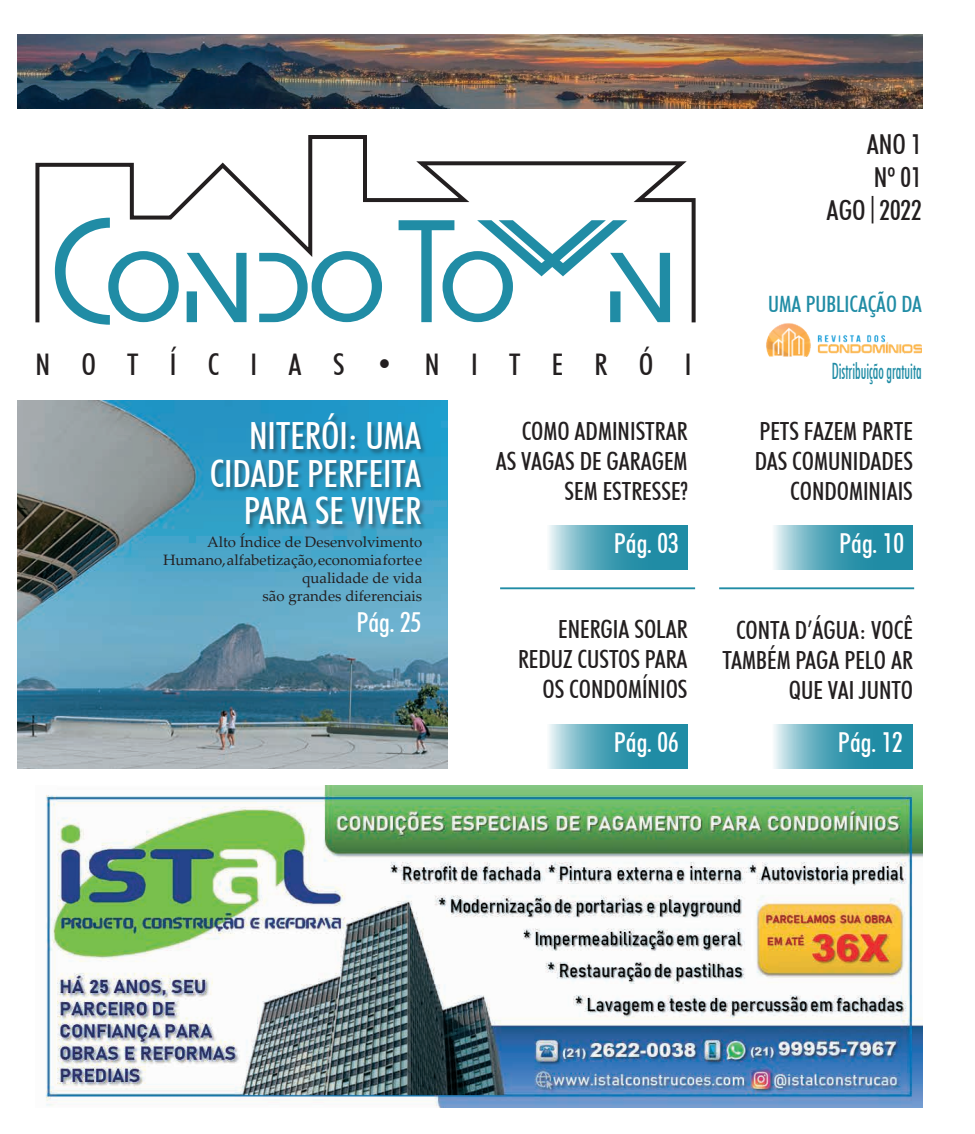
<style>
.page{position:relative;width:975px;height:1134px;background:#fff}
.page>*{position:absolute;margin:0;border:0;box-sizing:border-box;transform-origin:0 0}
.t1{font:500 condensed 37.5px/37.5px "Futura BT";color:#fff;text-align:right}
.t2{font:500 condensed 29.75px "Futura BT";letter-spacing:1.05em;color:#231f20}
.t3{font:500 condensed 27.5px "Futura BT";color:#fff}
.t4{font:500 condensed 27.5px/33px "Futura BT";color:#231f20;text-align:right}
.t5{font:500 condensed 25px/30px "Futura BT";color:#231f20;text-align:right}
.t6{font:500 condensed 22.5px "Futura BT";color:#208ca5;scale:.63 1}
.t7{font:500 condensed 22.5px "Futura BT";color:#208ca5}
.t8{font:15px/18px "Palatino Linotype";color:#231f20;text-align:right}
</style>
<div class="page">
<svg style="left:549px;top:724px;width:138px;height:44px;background:#50a4b8"></svg>
<img style="left:18px;top:35px;width:904px;height:73px">
<img style="left:18px;top:400px;width:429px;height:368px">
<svg style="left:549px;top:525px;width:138px;height:44px;background:#50a4b8"></svg>
<svg style="left:774px;top:724px;width:138px;height:44px;background:#50a5b8"></svg>
<svg style="left:774px;top:525px;width:138px;height:44px;background:#50a5b8"></svg>
<hr style="left:500px;top:587px;width:195px;height:2px;background:#208ca5">
<hr style="left:719px;top:587px;width:195px;height:2px;background:#208ca5">
<svg style="left:35px;top:135px;width:661px;height:190px"></svg>
<svg style="left:187px;top:253px;width:59px;height:69px"></svg>
<svg style="left:477px;top:220px;width:193px;height:102px"></svg>
<img style="left:45px;top:785px;width:877px;height:322px">
<div style="left:210px;top:413px;width:217px;height:118px;background:#231f20;opacity:.45"></div>
<img style="left:766px;top:323px;width:155px;height:34px">
<p class="t2" style="left:35px;top:346px;width:657px">NOTÍCIAS•NITERÓI</p>
<h1 class="t1" style="left:210px;top:417px;width:213px">NITERÓI: UMA<br>CIDADE PERFEITA<br>PARA SE VIVER</h1>
<p class="t5" style="left:495px;top:416px;width:193px">COMO ADMINISTRAR<br>AS VAGAS DE GARAGEM<br>SEM ESTRESSE?</p>
<p class="t3" style="left:613px;top:527px;width:66px">Pág. 03</p>
<p class="t8" style="left:163px;top:532px;width:260px">Alto Índice de Desenvolvimento<br>Humano, alfabetização, economia forte e qualidade de vida<br>são grandes diferenciais</p>
<p class="t3" style="left:356px;top:605px;width:66px">Pág. 25</p>
<p class="t5" style="left:518px;top:614px;width:171px">ENERGIA SOLAR<br>REDUZ CUSTOS PARA<br>OS CONDOMÍNIOS</p>
<p class="t3" style="left:613px;top:726px;width:66px">Pág. 06</p>
<p class="t4" style="left:826px;top:127px;width:97px">ANO 1<br>Nº 01<br>AGO|2022</p>
<p class="t7" style="left:768px;top:291px;width:155px">UMA PUBLICAÇÃO DA</p>
<p class="t6" style="left:831px;top:357px;width:144px">Distribuição gratuita</p>
<p class="t5" style="left:754px;top:416px;width:160px">PETS FAZEM PARTE<br>DAS COMUNIDADES<br>CONDOMINIAIS</p>
<p class="t3" style="left:839px;top:527px;width:66px">Pág. 10</p>
<p class="t5" style="left:722px;top:614px;width:192px">CONTA D’ÁGUA: VOCÊ<br>TAMBÉM PAGA PELO AR<br>QUE VAI JUNTO</p>
<p class="t3" style="left:837px;top:726px;width:66px">Pág. 12</p>
</div>
